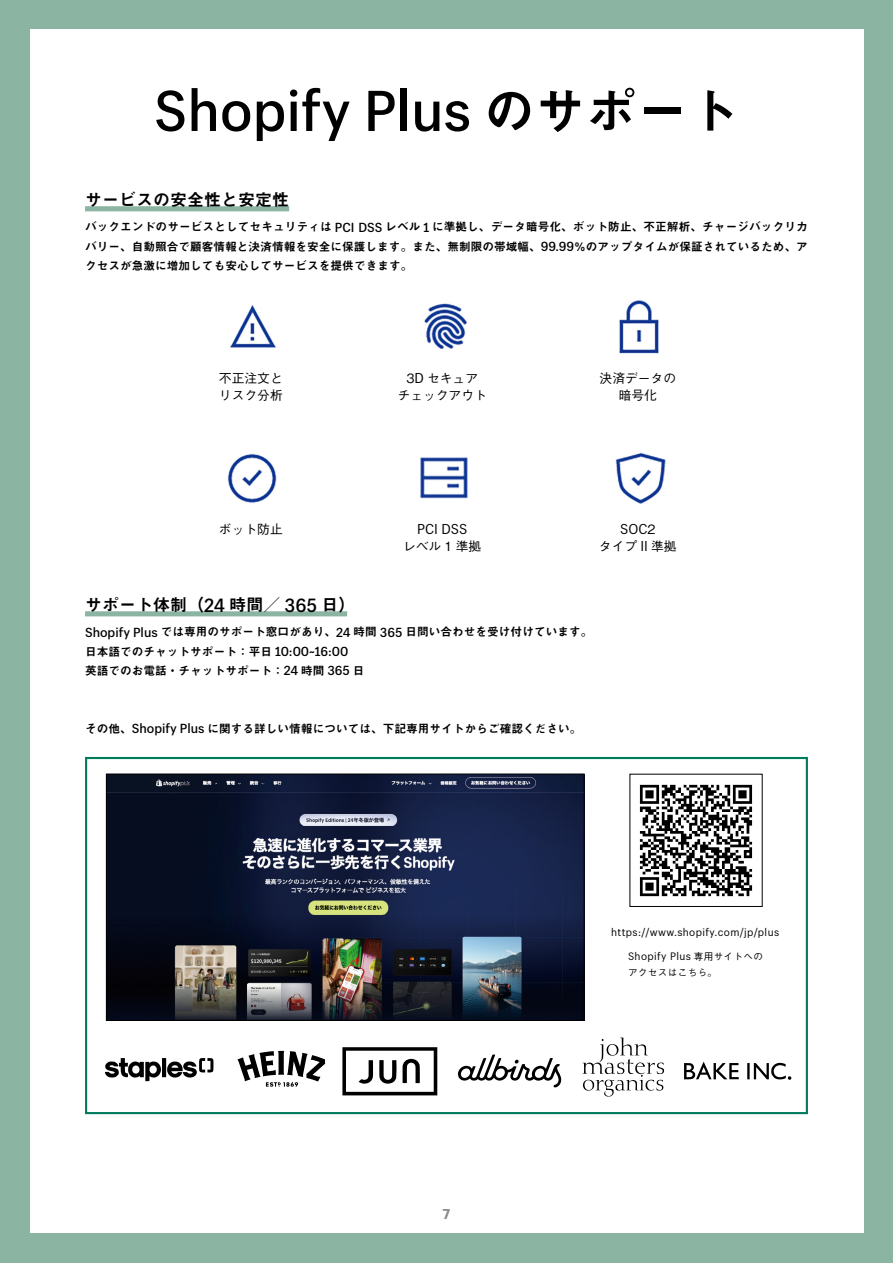
<style>
.page{position:relative;width:893px;height:1263px;background:#8cb4a2}
.page>*{position:absolute;margin:0;border:0;box-sizing:border-box;transform-origin:0 0}
.t1{font:500 56.1px "Shopify Sans";color:#000}
.t2{font:16.95px "Midashi Go Pro MB31";color:#000}
.t3{font:14.1px "Shopify Sans";letter-spacing:-.005em;color:#000}
.t4{font:700 13.8px "Shopify Sans";color:#8d9192}
.t5{font:500 12.75px/17px "Gothic BBB Pro";color:#000;text-align:center}
.t6{font:11.7px/19.2px "Midashi Go Pro MB31";color:#000}
.t7{font:10.5px "Shopify Sans";letter-spacing:.035em;color:#000}
.t8{font:500 9.6px "Gothic BBB Pro";letter-spacing:.04em;color:#000}
.s1{font-family:"Midashi Go Pro MB31";font-weight:400;font-size:51px}
.s2{font-family:"Shopify Sans";font-weight:500;font-size:12.9px}
.s3{font-family:"Shopify Sans";font-weight:400;font-size:14.1px}
.s4{font-family:"Gothic BBB Pro";font-weight:500;font-size:12.75px}
.s5{font-family:"Shopify Sans";font-weight:500;font-size:18.75px}
.s6{font-family:"Gothic BBB Pro";font-weight:500;font-size:9.6px}
</style>
<div class="page">
<div style="left:30px;top:30px;width:833px;height:1203px;background:#fff"></div>
<div style="left:85px;top:757px;width:723px;height:357px;border:2px solid #007b5b"></div>
<img style="left:639px;top:784px;width:114px;height:113px">
<img style="left:108px;top:776px;width:474px;height:242px">
<div style="left:106px;top:774px;width:478px;height:246px;border:1px solid #000"></div>
<svg style="left:237px;top:1051px;width:88px;height:36px"></svg>
<svg style="left:105px;top:1058px;width:108px;height:23px"></svg>
<svg style="left:342px;top:1047px;width:95px;height:48px"></svg>
<svg style="left:458px;top:1054px;width:103px;height:33px"></svg>
<svg style="left:582px;top:1037px;width:82px;height:60px"></svg>
<svg style="left:684px;top:1061px;width:107px;height:19px"></svg>
<div style="left:85px;top:206px;width:204px;height:5px;background:#8cb4a2"></div>
<div style="left:85px;top:611px;width:262px;height:5px;background:#8cb4a2"></div>
<img style="left:230px;top:305px;width:46px;height:43px">
<img style="left:227px;top:453px;width:50px;height:50px">
<img style="left:424px;top:303px;width:43px;height:46px">
<img style="left:420px;top:457px;width:48px;height:42px">
<img style="left:619px;top:300px;width:40px;height:54px">
<img style="left:615px;top:452px;width:51px;height:52px">
<h1 class="t1" style="left:154px;top:69px;width:586px">Shopify Plus <span class="s1">のサポート</span></h1>
<h2 class="t2" style="left:85px;top:186px;width:206px">サービスの安全性と安定性</h2>
<p class="t6" style="left:85px;top:216px;width:724px;text-align:justify">バックエンドのサービスとしてセキュリティは <span class="s2">PCI DSS</span> レベル <span class="s2">1</span> に準拠し、データ暗号化、ボット防止、不正解析、チャージバックリカバリー、自動照合で顧客情報と決済情報を安全に保護します。また、無制限の帯域幅、<span class="s2">99.99</span>％のアップタイムが保証されているため、アクセスが急激に増加しても安心してサービスを提供できます。</p>
<p class="t5" style="left:219px;top:368px;width:65px;text-align:left">不正注文とリスク分析</p>
<p class="t5" style="left:398px;top:368px;width:91px">3<span class="s3">D</span> セキュア<br>チェックアウト</p>
<p class="t5" style="left:600px;top:368px;width:78px">決済データの暗号化</p>
<p class="t5" style="left:219px;top:519px;width:65px">ボット防止</p>
<p class="t3" style="left:417px;top:519px;width:52px">PCI DSS</p>
<p class="t5" style="left:403px;top:536px;width:80px">レベル 1 準拠</p>
<p class="t3" style="left:620px;top:519px;width:37px">SOC<span class="s4">2</span></p>
<p class="t5" style="left:599px;top:536px;width:79px">タイプ <span class="s3">II</span> 準拠</p>
<h2 class="t2" style="left:85px;top:591px;width:272px">サポート体制（<span class="s5">24</span> 時間／ <span class="s5">365</span> 日）</h2>
<p class="t6" style="left:85px;top:621px;width:509px"><span class="s2">Shopify Plus</span> では専用のサポート窓口があり、<span class="s2">24</span> 時間 <span class="s2">365</span> 日問い合わせを受け付けています。日本語でのチャットサポート：平日 <span class="s2">10:00~16:00<br></span>英語でのお電話・チャットサポート：<span class="s2">24</span> 時間 <span class="s2">365</span> 日</p>
<p class="t6" style="left:85px;top:718px;width:498px">その他、<span class="s2">Shopify Plus</span> に関する詳しい情報については、下記専用サイトからご確認ください。</p>
<p class="t7" style="left:611px;top:924px;width:170px">https://www.shopify.com/jp/plus</p>
<p class="t7" style="left:628px;top:948px;width:137px">Shopify Plus <span class="s6">専用サイトへの</span></p>
<p class="t8" style="left:628px;top:964px;width:91px">アクセスはこちら。</p>
<p class="t4" style="left:443px;top:1203px;width:9px">7</p>
</div>
